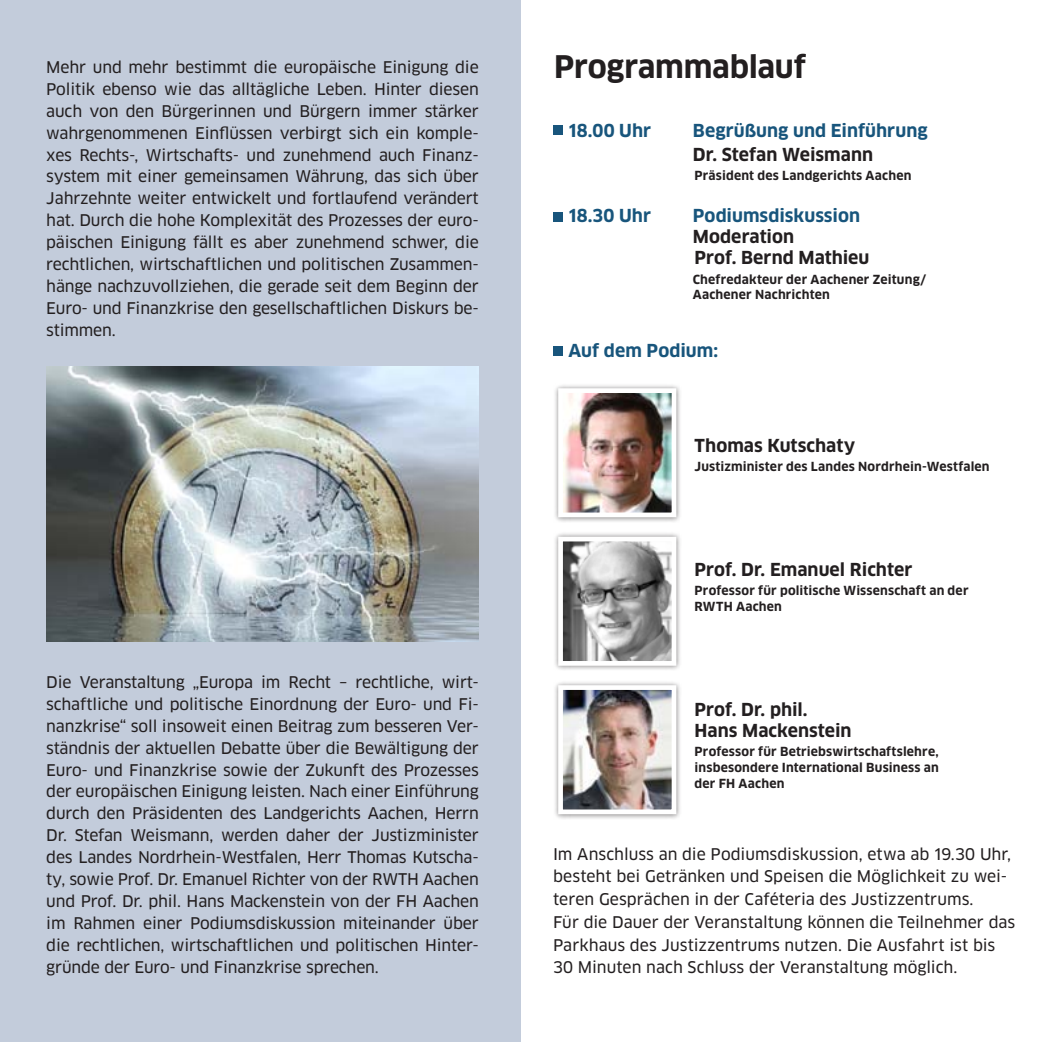
<style>
.page{position:relative;width:1042px;height:1042px;background:#fff}
.page>*{position:absolute;margin:0;border:0;box-sizing:border-box;transform-origin:0 0}
.t1{font:700 30.45px "Clan LF";letter-spacing:-.01em;color:#231f20}
.t2{font:700 17.5px/21px "Clan LF";color:#231f20}
.t3{font:700 17.5px "Clan LF";letter-spacing:.005em;color:#18557c}
.t4{font:700 17.5px "Clan OT";letter-spacing:.005em;color:#18557c}
.t5{font:15.75px/21.9px "Clan LF News";letter-spacing:-.005em;color:#231f20;text-align:justify}
.t6{font:700 12.25px/15.8px "Clan LF";letter-spacing:.015em;color:#231f20}
</style>
<div class="page">
<div style="left:0;top:0;width:521px;height:1042px;background:#c3ccdb"></div>
<div style="left:553px;top:125px;width:10px;height:10px;background:#18557c"></div>
<div style="left:553px;top:212px;width:10px;height:10px;background:#18557c"></div>
<div style="left:553px;top:346px;width:10px;height:10px;background:#18557c"></div>
<div style="left:553px;top:383px;width:129px;height:140px;background:#231f20;opacity:.55"></div>
<img style="left:564px;top:394px;width:106px;height:117px">
<div style="left:558px;top:388px;width:118px;height:129px;border:5px solid #fff"></div>
<div style="left:553px;top:531px;width:129px;height:140px;background:#231f20;opacity:.55"></div>
<img style="left:564px;top:543px;width:106px;height:117px">
<div style="left:558px;top:537px;width:118px;height:129px;border:5px solid #fff"></div>
<div style="left:553px;top:680px;width:129px;height:139px;background:#231f20;opacity:.55"></div>
<img style="left:564px;top:691px;width:106px;height:117px">
<div style="left:558px;top:685px;width:118px;height:129px;border:5px solid #fff"></div>
<img style="left:46px;top:367px;width:433px;height:274px">
<p class="t5" style="left:46px;top:57px;width:434px">Mehr und mehr bestimmt die europäische Einigung die</p>
<h1 class="t1" style="left:554px;top:48px;width:253px">Programmablauf</h1>
<p class="t5" style="left:46px;top:78px;width:434px">Politik ebenso wie das alltägliche Leben. Hinter diesen auch von den Bürgerinnen und Bürgern immer stärker wahrgenommenen Einflüssen verbirgt sich ein komple&shy;xes Rechts-, Wirtschafts- und zunehmend auch Finanz&shy;system mit einer gemeinsamen Währung, das sich über Jahrzehnte weiter entwickelt und fortlaufend verändert hat. Durch die hohe Komplexität des Prozesses der euro&shy;päischen Einigung fällt es aber zunehmend schwer, die rechtlichen, wirtschaftlichen und politischen Zusammen&shy;hänge nachzuvollziehen, die gerade seit dem Beginn der Euro- und Finanzkrise den gesellschaftlichen Diskurs be&shy;stimmen.</p>
<p class="t3" style="left:568px;top:119px;width:84px">18.00 Uhr</p>
<p class="t3" style="left:693px;top:119px;width:236px">Begrüßung und Einführung</p>
<p class="t2" style="left:693px;top:144px;width:182px">Dr. Stefan Weismann</p>
<p class="t6" style="left:694px;top:168px;width:218px">Präsident des Landgerichts Aachen</p>
<p class="t3" style="left:568px;top:205px;width:84px">18.30 Uhr</p>
<p class="t4" style="left:693px;top:206px;width:169px">Podiumsdiskussion</p>
<p class="t2" style="left:693px;top:227px;width:178px">Moderation<br>Prof. Bernd Mathieu</p>
<p class="t6" style="left:693px;top:271px;width:235px">Chefredakteur der Aachener Zeitung/<br>Aachener Nachrichten</p>
<p class="t4" style="left:568px;top:341px;width:151px">Auf dem Podium:</p>
<p class="t2" style="left:694px;top:435px;width:162px">Thomas Kutschaty</p>
<p class="t6" style="left:694px;top:459px;width:297px">Justizminister des Landes Nordrhein-Westfalen</p>
<p class="t5" style="left:46px;top:671px;width:434px">Die Veranstaltung „Europa im Recht – rechtliche, wirt&shy;schaftliche und politische Einordnung der Euro- und Fi&shy;nanzkrise“ soll insoweit einen Beitrag zum besseren Ver&shy;ständnis der aktuellen Debatte über die Bewältigung der Euro- und Finanzkrise sowie der Zukunft des Prozesses der europäischen Einigung leisten. Nach einer Einführung durch den Präsidenten des Landgerichts Aachen, Herrn Dr. Stefan Weismann, werden daher der Justizminister des Landes Nordrhein-Westfalen, Herr Thomas Kutscha&shy;ty, sowie Prof. Dr. Emanuel Richter von der RWTH Aachen und Prof. Dr. phil. Hans Mackenstein von der FH Aachen im Rahmen einer Podiumsdiskussion miteinander über die rechtlichen, wirtschaftlichen und politischen Hinter&shy;gründe der Euro- und Finanzkrise sprechen.</p>
<p class="t2" style="left:694px;top:559px;width:219px">Prof. Dr. Emanuel Richter</p>
<p class="t6" style="left:694px;top:583px;width:275px">Professor für politische Wissenschaft an der<br>RWTH Aachen</p>
<p class="t2" style="left:694px;top:699px;width:158px">Prof. Dr. phil.<br>Hans Mackenstein</p>
<p class="t6" style="left:694px;top:744px;width:246px;text-align:justify">Professor für Betriebswirtschaftslehre, insbesondere International Business an der FH Aachen</p>
<p class="t5" style="left:553px;top:842px;width:464px;line-height:22.8px;text-align:left">Im Anschluss an die Podiumsdiskussion, etwa ab 19.30 Uhr, besteht bei Getränken und Speisen die Möglichkeit zu wei&shy;teren Gesprächen in der Caféteria des Justizzentrums.<br>Für die Dauer der Veranstaltung können die Teilnehmer das Parkhaus des Justizzentrums nutzen. Die Ausfahrt ist bis 30 Minuten nach Schluss der Veranstaltung möglich.</p>
</div>
